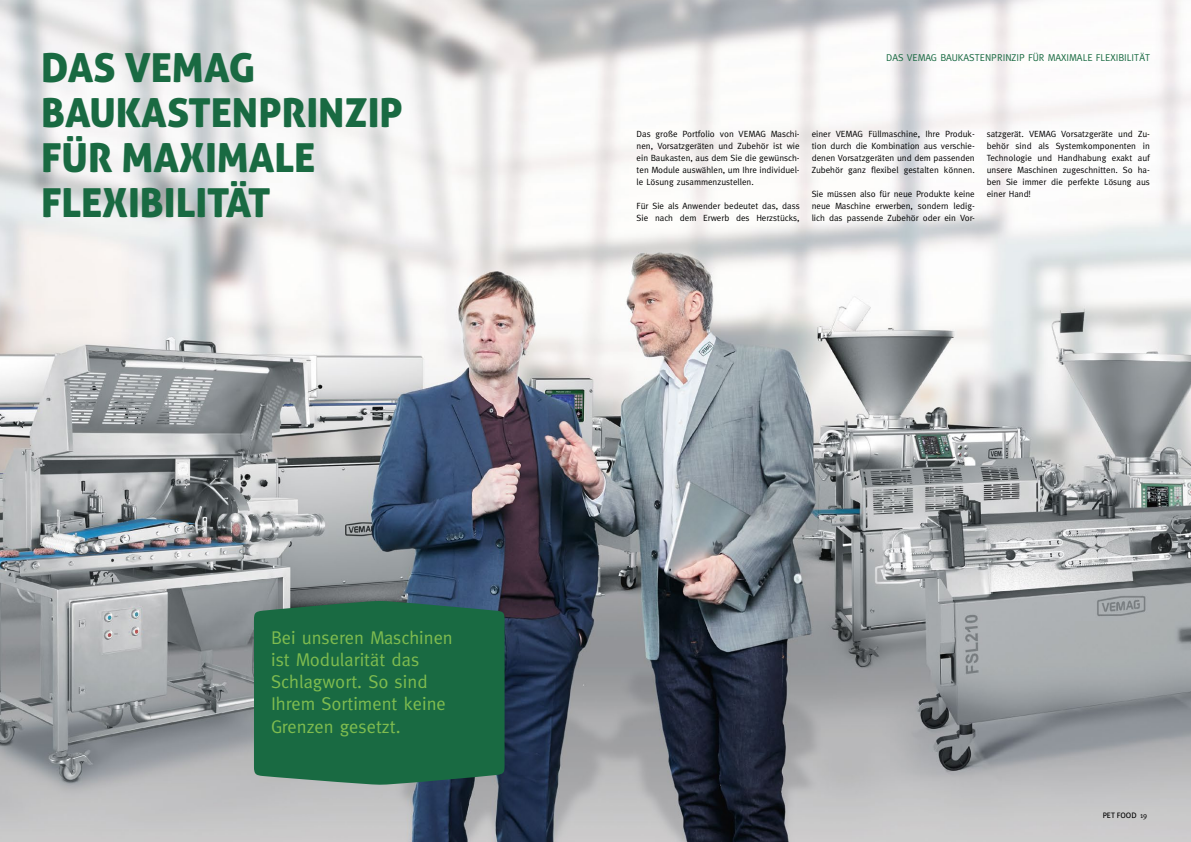
<style>
.page{position:relative;width:1191px;height:842px;background:#fff}
.page>*{position:absolute;margin:0;border:0;box-sizing:border-box;transform-origin:0 0}
.t1{font:40px/45px "Aller Display";color:#196a42}
.t2{font:18.4px/22.1px "Meta";color:#7fbc4f}
.t3{font:10px "Meta";color:#196a42}
.t4{font:9px/12px "Meta";color:#000;text-align:justify}
.t5{font:7.5px "Aller";color:#000}
.s1{font-family:"Meta"}
</style>
<div class="page">
<img style="left:0;top:0;width:1191px;height:842px">
<div style="left:254px;top:601px;width:250px;height:184px;background:#196a42"></div>
<h1 class="t1" style="left:41px;top:45px;width:363px">DAS VEMAG<br>BAUKASTENPRINZIP<br>FÜR MAXIMALE<br>FLEXIBILITÄT</h1>
<h2 class="t2" style="left:271px;top:626px;width:183px">Bei unseren Maschinen ist Modularität das<br>Schlagwort. So sind<br>Ihrem Sortiment keine<br>Grenzen gesetzt.</h2>
<p class="t3" style="left:886px;top:52px;width:265px">DAS VEMAG BAUKASTENPRINZIP FÜR MAXIMALE FLEXIBILITÄT</p>
<p class="t4" style="left:636px;top:128px;width:165px">Das große Portfolio von VEMAG Maschi&shy;nen, Vorsatzgeräten und Zubehör ist wie ein Baukasten, aus dem Sie die gewünsch&shy;ten Module auswählen, um Ihre individuel&shy;le Lösung zusammenzustellen.</p>
<p class="t4" style="left:636px;top:200px;width:165px">Für Sie als Anwender bedeutet das, dass<br>Sie nach dem Erwerb des Herzstücks,</p>
<p class="t4" style="left:811px;top:128px;width:165px">einer VEMAG Füllmaschine, Ihre Produk&shy;tion durch die Kombination aus verschie&shy;denen Vorsatzgeräten und dem passenden Zubehör ganz flexibel gestalten können.</p>
<p class="t4" style="left:811px;top:188px;width:165px">Sie müssen also für neue Produkte keine neue Maschine erwerben, sondern ledig&shy;lich das passende Zubehör oder ein Vor-</p>
<p class="t4" style="left:986px;top:128px;width:165px">satzgerät. VEMAG Vorsatzgeräte und Zu&shy;behör sind als Systemkomponenten in Technologie und Handhabung exakt auf unsere Maschinen zugeschnitten. So ha&shy;ben Sie immer die perfekte Lösung aus einer Hand!</p>
<p class="t5" style="left:1102px;top:811px;width:46px">PET FOOD <span class="s1">19</span></p>
</div>
